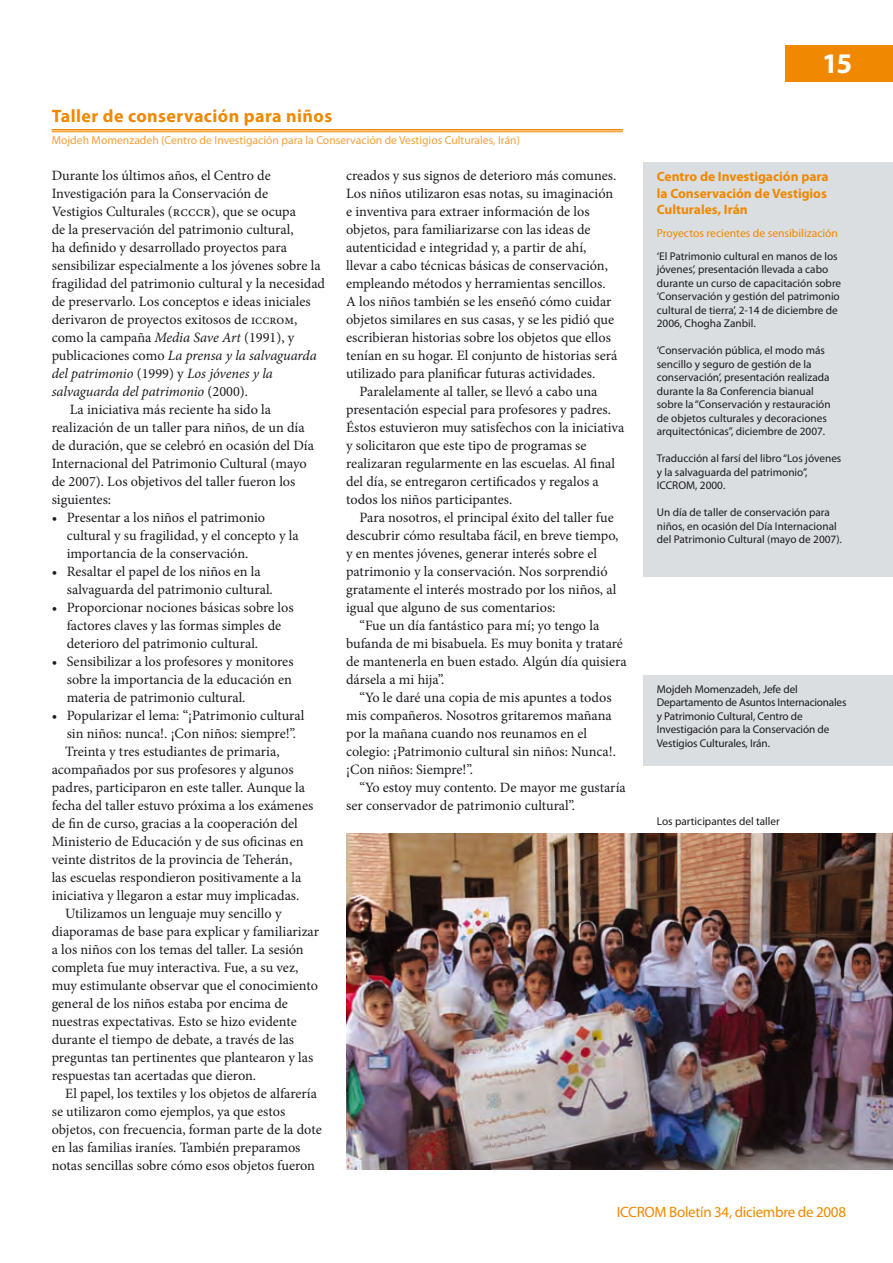
<style>
.page{position:relative;width:893px;height:1263px;background:#fff}
.page>*{position:absolute;margin:0;border:0;box-sizing:border-box;transform-origin:0 0}
.t1{font:700 28.5px "Myriad Pro";color:#fff}
.t2{font:700 18px "Myriad Pro";letter-spacing:.025em;color:#f08800}
.t3{font:15px "Myriad Pro";letter-spacing:-.02em;color:#f08800}
.t4{font:14.25px/18px "Minion Pro";color:#1b1c20}
.t5{font:italic 14.25px "Minion Pro";letter-spacing:-.005em;color:#1b1c20}
.t6{font:700 13.5px/16.5px "Myriad Pro";color:#f08800}
.t7{font:11.7px "Myriad Pro";color:#f4a039}
.t8{font:11.7px "Myriad Pro";color:#f08800}
.t9{font:11.25px/13.5px "Myriad Pro";color:#1b1c20}
.s1{font-size:13.5px}
.s2{font-style:italic}
.s3{font-style:normal}
</style>
<div class="page">
<div style="left:785px;top:45px;width:108px;height:36px;background:#f08800"></div>
<hr style="left:52px;top:129px;width:571px;height:2px;background:#f08800">
<hr style="left:52px;top:131px;width:571px;height:1px;background:#f08800">
<img style="left:347px;top:834px;width:546px;height:336px">
<div style="left:644px;top:162px;width:249px;height:414px;background:#dbdee1"></div>
<div style="left:644px;top:675px;width:249px;height:90px;background:#dbdee1"></div>
<p class="t2" style="left:52px;top:104px;width:282px">Taller de conservación para niños</p>
<p class="t7" style="left:52px;top:133px;width:470px">Mojdeh Momenzadeh (Centro de Investigación para la Conservación de Vestigios Culturales, Irán)</p>
<p class="t4" style="left:52px;top:167px;width:221px">Durante los últimos años, el Centro de</p>
<p class="t4" style="left:52px;top:185px;width:218px">Investigación para la Conservación de</p>
<p class="t4" style="left:52px;top:203px;width:246px">Vestigios Culturales (rcccr), que se ocupa</p>
<p class="t4" style="left:52px;top:221px;width:244px">de la preservación del patrimonio cultural,</p>
<p class="t4" style="left:52px;top:239px;width:237px">ha definido y desarrollado proyectos para</p>
<p class="t4" style="left:52px;top:257px;width:270px">sensibilizar especialmente a los jóvenes sobre la</p>
<p class="t4" style="left:52px;top:275px;width:275px">fragilidad del patrimonio cultural y la necesidad</p>
<p class="t4" style="left:52px;top:293px;width:261px">de preservarlo. Los conceptos e ideas iniciales</p>
<p class="t4" style="left:52px;top:311px;width:247px">derivaron de proyectos exitosos de <span class="s1">iccrom</span>,</p>
<p class="t4" style="left:52px;top:329px;width:244px">como la campaña <span class="s2">Media Save Art</span> (1991), y</p>
<p class="t5" style="left:52px;top:346px;width:266px"><span class="s3">publicaciones como</span> La prensa y la salvaguarda</p>
<p class="t5" style="left:52px;top:364px;width:223px">del patrimonio <span class="s3">(1999) y</span> Los jóvenes y la</p>
<p class="t5" style="left:52px;top:382px;width:198px">salvaguarda del patrimonio <span class="s3">(2000).</span></p>
<p class="t4" style="left:70px;top:401px;width:203px">La iniciativa más reciente ha sido la</p>
<p class="t4" style="left:52px;top:419px;width:255px">realización de un taller para niños, de un día</p>
<p class="t4" style="left:52px;top:437px;width:264px">de duración, que se celebró en ocasión del Día</p>
<p class="t4" style="left:52px;top:455px;width:257px">Internacional del Patrimonio Cultural (mayo</p>
<p class="t4" style="left:52px;top:472px;width:245px">de 2007). Los objetivos del taller fueron los</p>
<p class="t4" style="left:52px;top:490px;width:61px">siguientes:</p>
<p class="t4" style="left:67px;top:508px;width:234px;text-indent:-15px">• Presentar a los niños el patrimonio cultural y su fragilidad, y el concepto y la importancia de la conservación.</p>
<p class="t4" style="left:67px;top:562px;width:208px;text-indent:-15px">• Resaltar el papel de los niños en la salvaguarda del patrimonio cultural.</p>
<p class="t4" style="left:67px;top:598px;width:229px;text-indent:-15px">• Proporcionar nociones básicas sobre los factores claves y las formas simples de deterioro del patrimonio cultural.</p>
<p class="t4" style="left:67px;top:652px;width:228px;text-align:justify;text-indent:-15px">• Sensibilizar a los profesores y monitores sobre la importancia de la educación en materia de patrimonio cultural.</p>
<p class="t4" style="left:52px;top:706px;width:254px">• Popularizar el lema: “¡Patrimonio cultural</p>
<p class="t4" style="left:67px;top:724px;width:231px">sin niños: nunca!. ¡Con niños: siempre!”.</p>
<p class="t4" style="left:65px;top:742px;width:216px">Treinta y tres estudiantes de primaria,</p>
<p class="t4" style="left:52px;top:760px;width:243px">acompañados por sus profesores y algunos</p>
<p class="t4" style="left:52px;top:778px;width:255px">padres, participaron en este taller. Aunque la</p>
<p class="t4" style="left:52px;top:796px;width:263px">fecha del taller estuvo próxima a los exámenes</p>
<p class="t4" style="left:52px;top:814px;width:248px">de fin de curso, gracias a la cooperación del</p>
<p class="t4" style="left:52px;top:832px;width:253px">Ministerio de Educación y de sus oficinas en</p>
<p class="t4" style="left:52px;top:850px;width:242px">veinte distritos de la provincia de Teherán,</p>
<p class="t4" style="left:52px;top:868px;width:251px">las escuelas respondieron positivamente a la</p>
<p class="t4" style="left:52px;top:886px;width:249px">iniciativa y llegaron a estar muy implicadas.</p>
<p class="t4" style="left:65px;top:904px;width:218px">Utilizamos un lenguaje muy sencillo y</p>
<p class="t4" style="left:52px;top:922px;width:269px">diaporamas de base para explicar y familiarizar</p>
<p class="t4" style="left:52px;top:940px;width:254px">a los niños con los temas del taller. La sesión</p>
<p class="t4" style="left:52px;top:958px;width:248px">completa fue muy interactiva. Fue, a su vez,</p>
<p class="t4" style="left:52px;top:976px;width:268px">muy estimulante observar que el conocimiento</p>
<p class="t4" style="left:52px;top:994px;width:238px">general de los niños estaba por encima de</p>
<p class="t4" style="left:52px;top:1012px;width:247px">nuestras expectativas. Esto se hizo evidente</p>
<p class="t4" style="left:52px;top:1030px;width:244px">durante el tiempo de debate, a través de las</p>
<p class="t4" style="left:52px;top:1048px;width:263px">preguntas tan pertinentes que plantearon y las</p>
<p class="t4" style="left:52px;top:1066px;width:206px">respuestas tan acertadas que dieron.</p>
<p class="t4" style="left:65px;top:1084px;width:253px">El papel, los textiles y los objetos de alfarería</p>
<p class="t4" style="left:52px;top:1102px;width:235px">se utilizaron como ejemplos, ya que estos</p>
<p class="t4" style="left:52px;top:1120px;width:272px">objetos, con frecuencia, forman parte de la dote</p>
<p class="t4" style="left:52px;top:1138px;width:250px">en las familias iraníes. También preparamos</p>
<p class="t4" style="left:52px;top:1156px;width:265px">notas sencillas sobre cómo esos objetos fueron</p>
<p class="t4" style="left:346px;top:166px;width:273px">creados y sus signos de deterioro más comunes.<br>Los niños utilizaron esas notas, su imaginación e inventiva para extraer información de los objetos, para familiarizarse con las ideas de autenticidad e integridad y, a partir de ahí, llevar a cabo técnicas básicas de conservación, empleando métodos y herramientas sencillos.<br>A los niños también se les enseñó cómo cuidar objetos similares en sus casas, y se les pidió que escribieran historias sobre los objetos que ellos tenían en su hogar. El conjunto de historias será utilizado para planificar futuras actividades.</p>
<p class="t4" style="left:346px;top:382px;width:280px;text-indent:13px">Paralelamente al taller, se llevó a cabo una presentación especial para profesores y padres.<br>Éstos estuvieron muy satisfechos con la iniciativa y solicitaron que este tipo de programas se realizaran regularmente en las escuelas. Al final del día, se entregaron certificados y regalos a todos los niños participantes.</p>
<p class="t4" style="left:346px;top:508px;width:274px;text-indent:13px">Para nosotros, el principal éxito del taller fue descubrir cómo resultaba fácil, en breve tiempo, y en mentes jóvenes, generar interés sobre el patrimonio y la conservación. Nos sorprendió gratamente el interés mostrado por los niños, al igual que alguno de sus comentarios:</p>
<p class="t4" style="left:346px;top:616px;width:282px;text-indent:13px">“Fue un día fantástico para mí; yo tengo la bufanda de mi bisabuela. Es muy bonita y trataré de mantenerla en buen estado. Algún día quisiera dársela a mi hija”.</p>
<p class="t4" style="left:346px;top:688px;width:271px;text-indent:13px">“Yo le daré una copia de mis apuntes a todos mis compañeros. Nosotros gritaremos mañana por la mañana cuando nos reunamos en el colegio: ¡Patrimonio cultural sin niños: Nunca!. ¡Con niños: Siempre!”.</p>
<p class="t4" style="left:346px;top:778px;width:281px;text-indent:13px">“Yo estoy muy contento. De mayor me gustaría ser conservador de patrimonio cultural”.</p>
<h1 class="t1" style="left:822px;top:45px;width:31px">15</h1>
<p class="t6" style="left:657px;top:168px;width:173px">Centro de Investigación para la Conservación de Vestigios<br>Culturales, Irán</p>
<p class="t8" style="left:657px;top:225px;width:183px">Proyectos recientes de sensibilización</p>
<p class="t9" style="left:657px;top:249px;width:186px">‘El Patrimonio cultural en manos de los jóvenes’, presentación llevada a cabo durante un curso de capacitación sobre ‘Conservación y gestión del patrimonio cultural de tierra’, 2-14 de diciembre de 2006, Chogha Zanbil.</p>
<p class="t9" style="left:657px;top:343px;width:175px">‘Conservación pública, el modo más sencillo y seguro de gestión de la conservación’, presentación realizada durante la 8a Conferencia bianual sobre la “Conservación y restauración de objetos culturales y decoraciones arquitectónicas”, diciembre de 2007.</p>
<p class="t9" style="left:657px;top:451px;width:186px">Traducción al farsí del libro “Los jóvenes y la salvaguarda del patrimonio”,<br>ICCROM, 2000.</p>
<p class="t9" style="left:657px;top:505px;width:187px">Un día de taller de conservación para niños, en ocasión del Día Internacional del Patrimonio Cultural (mayo de 2007).</p>
<p class="t9" style="left:657px;top:682px;width:191px">Mojdeh Momenzadeh, Jefe del Departamento de Asuntos Internacionales y Patrimonio Cultural, Centro de Investigación para la Conservación de Vestigios Culturales, Irán.</p>
<p class="t9" style="left:657px;top:814px;width:124px">Los participantes del taller</p>
<p class="t3" style="left:617px;top:1203px;width:231px">ICCROM Boletín 34, diciembre de 2008</p>
</div>
